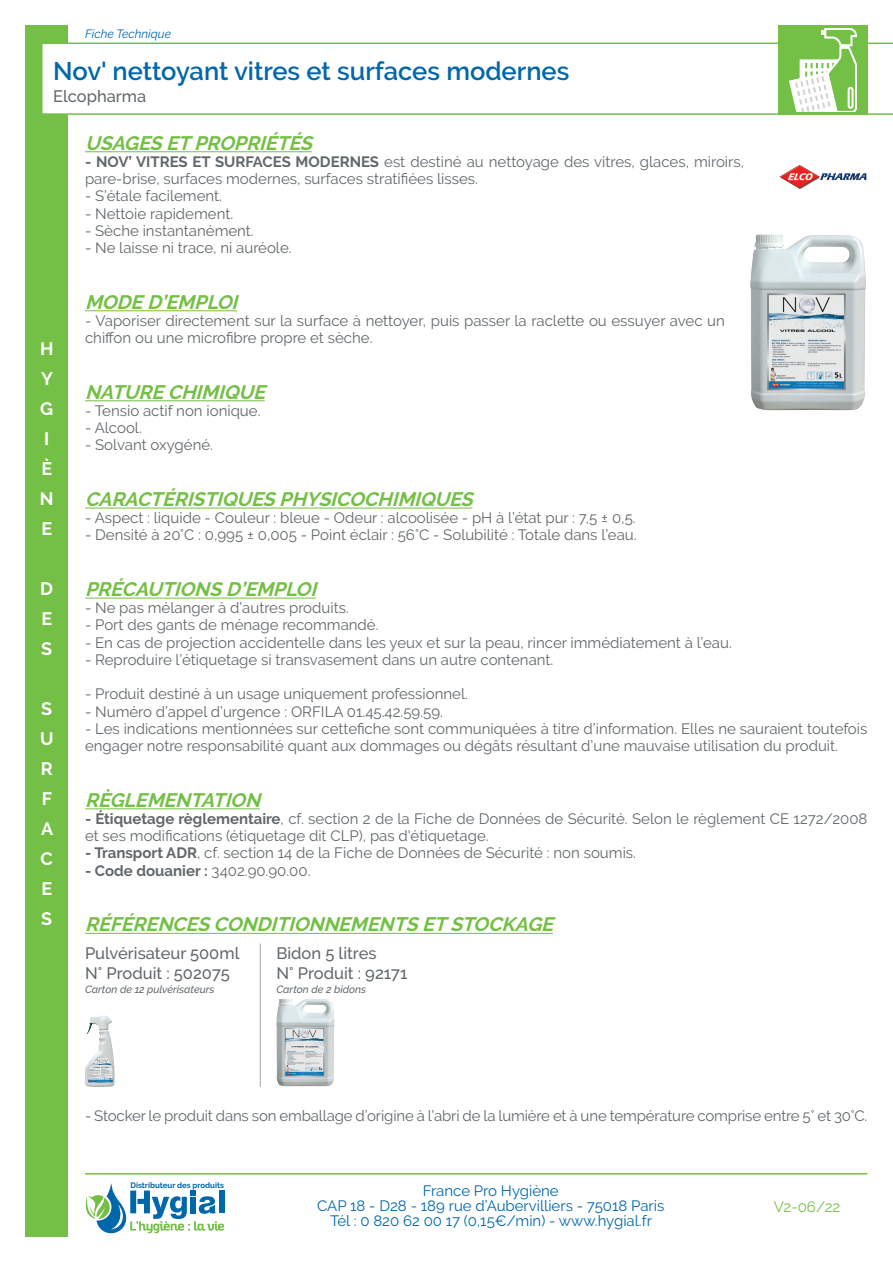
<style>
.page{position:relative;width:893px;height:1263px;background:#fff}
.page>*{position:absolute;margin:0;border:0;box-sizing:border-box;transform-origin:0 0}
.t1{font:600 25.5px "Raleway";color:#0067aa}
.t2{font:italic 700 19.5px "Raleway";color:#74bf45}
.t3{font:700 18px/30px "Raleway";color:#fff;text-align:justify}
.t4{font:500 16.5px/19.5px "Raleway";color:#61676b}
.t5{font:15px/17.2px "Raleway";color:#61676b}
.t6{font:15px/15px "Raleway";color:#0067aa;text-align:center}
.t7{font:700 15px "Raleway";color:#61676b}
.t8{font:15px "Raleway";color:#74bf45}
.t9{font:italic 12px "Raleway";color:#0067aa}
.t10{font:italic 500 10.5px "Raleway";color:#61676b}
.t11{font:700 7.8px "Raleway";color:#0067aa}
.s1{font-weight:700}
.s2{font-weight:400}
</style>
<div class="page">
<hr style="left:85px;top:1173px;width:782px;height:1px;background:#74bf45">
<div style="left:26px;top:26px;width:42px;height:1211px;background:#74bf45"></div>
<svg style="left:85px;top:1183px;width:139px;height:50px"></svg>
<svg style="left:42px;top:43px;width:851px;height:72px"></svg>
<div style="left:778px;top:26px;width:89px;height:89px;background:#74bf45"></div>
<hr style="left:85px;top:151px;width:227px;height:1px;background:#74bf45">
<hr style="left:85px;top:310px;width:152px;height:1px;background:#74bf45">
<hr style="left:85px;top:400px;width:180px;height:1px;background:#74bf45">
<hr style="left:85px;top:508px;width:388px;height:1px;background:#74bf45">
<hr style="left:85px;top:598px;width:231px;height:1px;background:#74bf45">
<hr style="left:85px;top:808px;width:175px;height:1px;background:#74bf45">
<hr style="left:85px;top:933px;width:468px;height:1px;background:#74bf45">
<svg style="left:789px;top:28px;width:68px;height:84px"></svg>
<img style="left:779px;top:164px;width:88px;height:25px">
<hr style="left:260px;top:944px;width:1px;height:143px;background:#a1a3a5">
<img style="left:276px;top:999px;width:59px;height:88px">
<img style="left:750px;top:234px;width:116px;height:177px">
<img style="left:85px;top:1015px;width:30px;height:72px">
<p class="t9" style="left:85px;top:27px;width:88px">Fiche Technique</p>
<h1 class="t1" style="left:53px;top:56px;width:518px">Nov' nettoyant vitres et surfaces modernes</h1>
<p class="t4" style="left:53px;top:86px;width:95px">Elcopharma</p>
<p class="t3" style="left:40px;top:334px;width:15px;text-align:left">H<br>Y<br>G<br>I<br>È<br>N<br>E</p>
<p class="t3" style="left:40px;top:574px;width:14px">D E S</p>
<p class="t3" style="left:40px;top:694px;width:15px">S U R F A C E S</p>
<h2 class="t2" style="left:85px;top:132px;width:234px">USAGES ETPROPRIÉTÉS</h2>
<p class="t5" style="left:85px;top:153px;width:661px"><span class="s1">- NOV’ VITRES ET SURFACES MODERNES</span> est destiné au nettoyage des vitres, glaces, miroirs, pare-brise, surfaces modernes, surfaces stratifiées lisses.</p>
<p class="t5" style="left:85px;top:187px;width:139px">- S’étale facilement.</p>
<p class="t5" style="left:85px;top:205px;width:150px">- Nettoie rapidement.</p>
<p class="t5" style="left:85px;top:222px;width:170px">- Sèche instantanément.</p>
<p class="t5" style="left:85px;top:239px;width:208px">- Ne laisse ni trace, ni auréole.</p>
<h2 class="t2" style="left:85px;top:291px;width:160px">MODE D’EMPLOI</h2>
<p class="t5" style="left:85px;top:312px;width:641px">- Vaporiser directement sur la surface à nettoyer, puis passer la raclette ou essuyer avec un chiffon ou une microfibre propre et sèche.</p>
<h2 class="t2" style="left:85px;top:381px;width:187px">NATURE CHIMIQUE</h2>
<p class="t5" style="left:85px;top:402px;width:177px">- Tensio actif non ionique.</p>
<p class="t5" style="left:85px;top:419px;width:58px">- Alcool.</p>
<p class="t5" style="left:85px;top:436px;width:130px">- Solvant oxygéné.</p>
<h2 class="t2" style="left:85px;top:488px;width:395px">CARACTÉRISTIQUES PHYSICOCHIMIQUES</h2>
<p class="t5" style="left:85px;top:509px;width:552px">- Aspect : liquide - Couleur : bleue - Odeur : alcoolisée - pH à l’état pur : 7,5 ± 0,5.</p>
<p class="t5" style="left:85px;top:526px;width:553px">- Densité à 20°C : 0,995 ± 0,005 - Point éclair : 56°C - Solubilité : Totale dans l’eau.</p>
<h2 class="t2" style="left:85px;top:578px;width:238px">PRÉCAUTIONS D’EMPLOI</h2>
<p class="t5" style="left:85px;top:599px;width:265px">- Ne pas mélanger à d’autres produits.</p>
<p class="t5" style="left:85px;top:616px;width:295px">- Port des gants de ménage recommandé.</p>
<p class="t5" style="left:85px;top:634px;width:648px">- En cas de projection accidentelle dans les yeux et sur la peau, rincer immédiatement à l’eau.</p>
<p class="t5" style="left:85px;top:651px;width:470px">- Reproduire l’étiquetage si transvasement dans un autre contenant.</p>
<p class="t5" style="left:85px;top:685px;width:384px">- Produit destiné à un usage uniquement professionnel.</p>
<p class="t5" style="left:85px;top:703px;width:359px">- Numéro d’appel d’urgence : ORFILA 01.45.42.59.59.</p>
<p class="t5" style="left:85px;top:720px;width:784px">- Les indications mentionnées sur cettefiche sont communiquées à titre d’information. Elles ne sauraient toutefois engager notre responsabilité quant aux dommages ou dégâts résultant d’une mauvaise utilisation du produit.</p>
<h2 class="t2" style="left:85px;top:789px;width:182px">RÈGLEMENTATION</h2>
<p class="t5" style="left:85px;top:810px;width:784px"><span class="s1">- Étiquetage règlementaire</span>, cf. section 2 de la Fiche de Données de Sécurité. Selon le règlement CE 1272/2008 et ses modifications (étiquetage dit CLP), pas d'étiquetage.</p>
<p class="t5" style="left:85px;top:844px;width:552px"><span class="s1">- Transport ADR</span>, cf. section 14 de la Fiche de Données de Sécurité : non soumis.</p>
<p class="t7" style="left:85px;top:862px;width:227px">- Code douanier : <span class="s2">3402.90.90.00.</span></p>
<h2 class="t2" style="left:85px;top:913px;width:475px">RÉFÉRENCES CONDITIONNEMENTS ETSTOCKAGE</h2>
<p class="t4" style="left:85px;top:943px;width:156px">Pulvérisateur 500ml<br>N° Produit : 502075</p>
<p class="t4" style="left:276px;top:943px;width:133px">Bidon 5 litres<br>N° Produit : 92171</p>
<p class="t10" style="left:85px;top:983px;width:131px">Carton de 12 pulvérisateurs</p>
<p class="t10" style="left:276px;top:983px;width:91px">Carton de 2 bidons</p>
<p class="t5" style="left:85px;top:1107px;width:784px">- Stocker le produit dans son emballage d’origine à l’abri de la lumière et à une température comprise entre 5° et 30°C.</p>
<p class="t11" style="left:130px;top:1180px;width:95px">Distributeur des produits</p>
<p class="t6" style="left:317px;top:1183px;width:349px">France Pro Hygiène<br>CAP 18 - D28 - 189 rue d’Aubervilliers - 75018 Paris<br>Tél : 0 820 62 00 17 (0,15€/min) - www.hygial.fr</p>
<p class="t8" style="left:774px;top:1198px;width:68px">V2-06/22</p>
</div>
